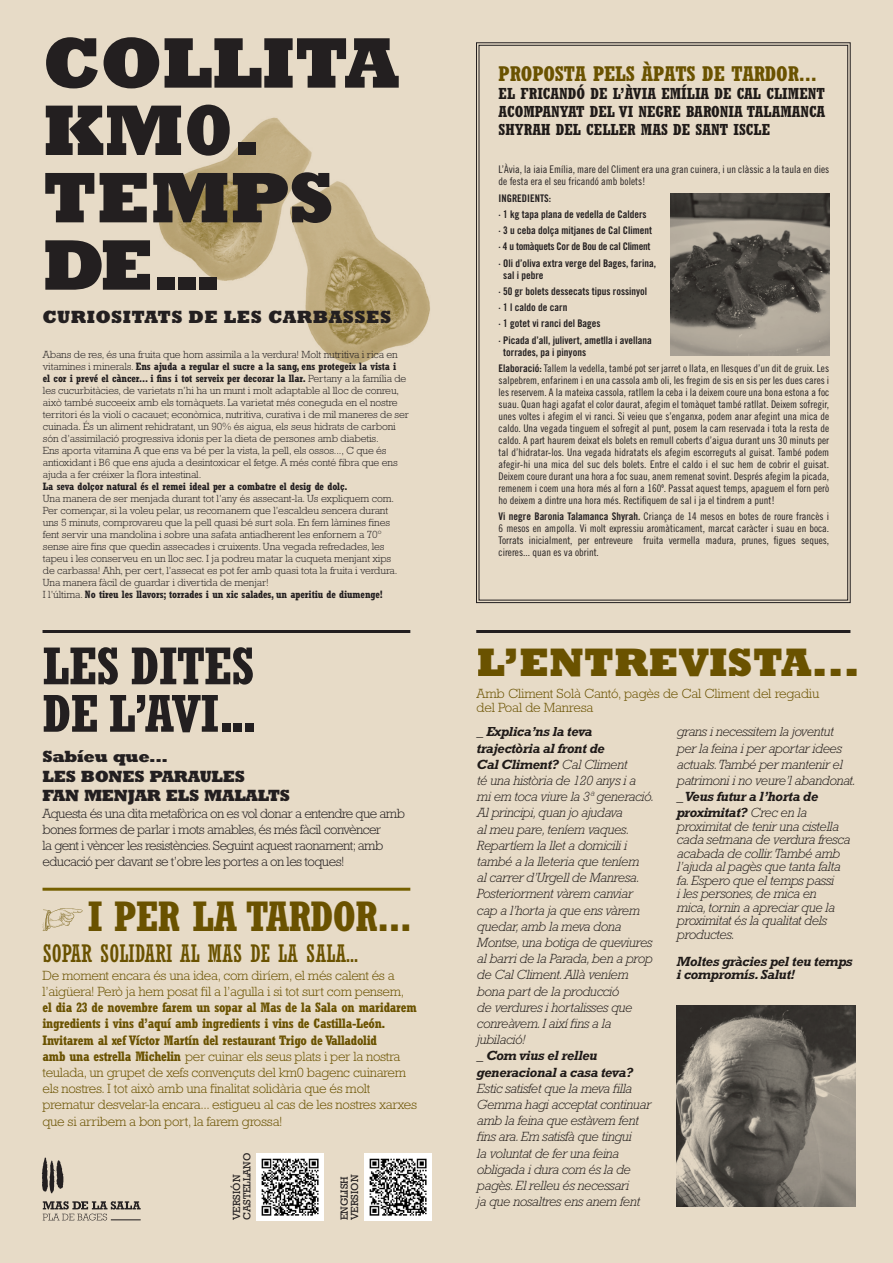
<style>
.page{position:relative;width:893px;height:1263px;background:#e7dbc7}
.page>*{position:absolute;margin:0;border:0;box-sizing:border-box;transform-origin:0 0}
.t1{font:800 72.75px/67.3px "Rockwell Std";letter-spacing:-.01em;color:#231f20}
.t2{font:700 condensed 52.35px/47.4px "Rockwell Std";letter-spacing:-.01em;color:#231f20}
.t3{font:700 condensed 42px "Rockwell Std";letter-spacing:-.02em;color:#766000}
.t4{font:800 40.35px "Rockwell Std";color:#766000}
.t5{font:condensed 24px "Rockwell Std";color:#766000}
.t6{font:700 condensed 21px "Rockwell Std";letter-spacing:-.01em;color:#766000}
.t7{font:800 18px "Rockwell Std";letter-spacing:.025em;color:#231f20}
.t8{font:800 16.5px/19.8px "Rockwell Std";letter-spacing:-.02em;color:#231f20}
.t9{font:700 condensed 15.75px/18px "Rockwell Std";color:#231f20;text-align:justify}
.t10{font:italic 300 13.5px/16.2px "Rockwell Std";letter-spacing:-.025em;color:#231f20}
.t11{font:300 13.5px/16.2px "Rockwell Std";letter-spacing:-.02em;color:#766000}
.t12{font:300 13.5px/16.2px "Rockwell Std";letter-spacing:-.04em;color:#231f20}
.t13{font:italic 700 13.5px/16.2px "Rockwell Std";letter-spacing:-.025em;color:#231f20}
.t14{font:300 10.5px/12px "Rockwell Std";letter-spacing:-.01em;color:#231f20}
.t15{font:10.5px/12px "Trade Gothic LT Std Cn 18";color:#231f20;text-align:justify}
.t16{font:10.5px/16.2px "Trade Gothic LT Std Bd Cn 20";color:#231f20}
.t17{font:700 condensed 10.5px "Rockwell Std";letter-spacing:-.01em;color:#231f20}
.t18{font:10.5px/10.5px "Rockwell Std";color:#231f20}
.s1{font-weight:700;font-stretch:condensed}
.s2{font-family:"Trade Gothic LT Std Bd Cn 20"}
.s3{font-weight:700}
.s4{font-weight:300}
</style>
<div class="page">
<img style="left:158px;top:117px;width:272px;height:247px">
<hr style="left:476px;top:630px;width:374px;height:3px;background:#231f20">
<svg style="left:476px;top:42px;width:375px;height:561px"></svg>
<hr style="left:43px;top:630px;width:367px;height:3px;background:#231f20">
<hr style="left:43px;top:888px;width:367px;height:3px;background:#766000">
<img style="left:41px;top:1157px;width:23px;height:37px">
<svg style="left:43px;top:1201px;width:98px;height:19px"></svg>
<svg style="left:43px;top:908px;width:40px;height:23px"></svg>
<img style="left:257px;top:1153px;width:67px;height:67px">
<img style="left:365px;top:1153px;width:67px;height:67px">
<img style="left:676px;top:1006px;width:179px;height:200px">
<img style="left:671px;top:193px;width:158px;height:162px">
<h1 class="t1" style="left:43px;top:27px;width:358px">COLLITA<br>KM0.<br>TEMPS<br>DE...</h1>
<h3 class="t7" style="left:43px;top:306px;width:351px">CURIOSITATS DE LES CARBASSES</h3>
<p class="t14" style="left:43px;top:349px;width:368px">Abans de res, és una fruita que hom assimila a la verdura! Molt nutritiva i rica en vitamines i minerals. <span class="s1">Ens ajuda a regular el sucre a la sang, ens protegeix la vista i<br>el cor i prevé el càncer... i fins i tot serveix per decorar la llar.</span> Pertany a la família de les cucurbitàcies, de varietats n’hi ha un munt i molt adaptable al lloc de conreu, això també succeeix amb els tomàquets. La varietat més coneguda en el nostre territori és la violí o cacauet; econòmica, nutritiva, curativa i de mil maneres de ser cuinada. És un aliment rehidratant, un 90% és aigua, els seus hidrats de carboni són d’assimilació progressiva idonis per la dieta de persones amb diabetis.<br>Ens aporta vitamina A que ens va bé per la vista, la pell, els ossos..., C que és antioxidant i B6 que ens ajuda a desintoxicar el fetge. A més conté fibra que ens ajuda a fer créixer la flora intestinal.</p>
<p class="t17" style="left:43px;top:480px;width:306px">La seva dolçor natural és el remei ideal per a combatre el desig de dolç.</p>
<p class="t14" style="left:43px;top:493px;width:356px">Una manera de ser menjada durant tot l’any és assecant-la. Us expliquem com.<br>Per començar, si la voleu pelar, us recomanem que l’escaldeu sencera durant uns 5 minuts, comprovareu que la pell quasi bé surt sola. En fem làmines fines fent servir una mandolina i sobre una safata antiadherent les enfornem a 70º sense aire fins que quedin assecades i cruixents. Una vegada refredades, les tapeu i les conserveu en un lloc sec. I ja podreu matar la cuqueta menjant xips de carbassa! Ahh, per cert, l’assecat es pot fer amb quasi tota la fruita i verdura.<br>Una manera fàcil de guardar i divertida de menjar!<br>I l’última. <span class="s1">No tireu les llavors; torrades i un xic salades, un aperitiu de diumenge!</span></p>
<h2 class="t2" style="left:43px;top:642px;width:216px">LES DITES<br>DE L’AVI...</h2>
<h3 class="t8" style="left:43px;top:746px;width:249px">Sabíeu que...<br>LES BONES PARAULES<br>FAN MENJAR ELS MALALTS</h3>
<p class="t12" style="left:43px;top:805px;width:364px">Aquesta és una dita metafòrica on es vol donar a entendre que amb bones formes de parlar i mots amables, és més fàcil convèncer<br>la gent i vèncer les resistències. Seguint aquest raonament; amb educació per davant se t’obre les portes a on les toques!</p>
<h3 class="t3" style="left:87px;top:891px;width:327px">I PER LA TARDOR...</h3>
<h3 class="t5" style="left:43px;top:940px;width:317px">SOPAR SOLIDARI AL MAS DE LA SALA...</h3>
<p class="t11" style="left:43px;top:967px;width:363px">De moment encara és una idea, com diríem, el més calent és a l’aigüera! Però ja hem posat fil a l’agulla i si tot surt com pensem,</p>
<p class="t11" style="left:43px;top:999px;width:376px"><span class="s1">el dia 23 de novembre farem un sopar al Mas de la Sala on maridarem ingredients i vins d’aquí amb ingredients i vins de Castilla-León.<br>Invitarem al xef Víctor Martín del restaurant Trigo de Valladolid<br>amb una estrella Michelin</span> per cuinar els seus plats i per la nostra teulada, un grupet de xefs convençuts del km0 bagenc cuinarem els nostres. I tot això amb una finalitat solidària que és molt prematur desvelar-la encara... estigueu al cas de les nostres xarxes que si arribem a bon port, la farem grossa!</p>
<p class="t18" style="left:231px;top:1220px;width:69px;rotate:-90deg">VERSIÓN<br>CASTELLANO</p>
<p class="t18" style="left:339px;top:1220px;width:47px;rotate:-90deg">ENGLISH<br>VERSION</p>
<h3 class="t6" style="left:499px;top:61px;width:320px">PROPOSTA PELS ÀPATS DE TARDOR...</h3>
<h3 class="t9" style="left:499px;top:84px;width:328px">EL FRICANDÓ DE L’ÀVIA EMÍLIA DE CAL CLIMENT ACOMPANYAT DEL VI NEGRE BARONIA TALAMANCA SHYRAH DEL CELLER MAS DE SANT ISCLE</h3>
<p class="t15" style="left:499px;top:164px;width:332px">L’Àvia, la iaia Emília, mare del Climent era una gran cuinera, i un clàssic a la taula en dies de festa era el seu fricandó amb bolets!</p>
<p class="t16" style="left:499px;top:190px;width:159px">INGREDIENTS:<br>· 1 kg tapa plana de vedella de Calders<br>· 3 u ceba dolça mitjanes de Cal Climent · 4 u tomàquets Cor de Bou de cal Climent<br>· Oli d’oliva extra verge del Bages, farina,</p>
<p class="t16" style="left:499px;top:267px;width:155px;text-indent:5px">sal i pebre<br>· 50 gr bolets dessecats tipus rossinyol · 1 l caldo de carn<br>· 1 gotet vi ranci del Bages<br>· Picada d’all, julivert, ametlla i avellana</p>
<p class="t16" style="left:503px;top:344px;width:84px">torrades, pa i pinyons</p>
<p class="t15" style="left:499px;top:362px;width:332px"><span class="s2">Elaboració:</span> Tallem la vedella, també pot ser jarret o llata, en llesques d’un dit de gruix. Les salpebrem, enfarinem i en una cassola amb oli, les fregim de sis en sis per les dues cares i les reservem. A la mateixa cassola, ratllem la ceba i la deixem coure una bona estona a foc suau. Quan hagi agafat el color daurat, afegim el tomàquet també ratllat. Deixem sofregir, unes voltes i afegim el vi ranci. Si veieu que s’enganxa, podem anar afegint una mica de caldo. Una vegada tinguem el sofregit al punt, posem la carn reservada i tota la resta de caldo. A part haurem deixat els bolets en remull coberts d’aigua durant uns 30 minuts per tal d’hidratar-los. Una vegada hidratats els afegim escorreguts al guisat. També podem afegir-hi una mica del suc dels bolets. Entre el caldo i el suc hem de cobrir el guisat.<br>Deixem coure durant una hora a foc suau, anem remenat sovint. Després afegim la picada, remenem i coem una hora més al forn a 160º. Passat aquest temps, apaguem el forn però ho deixem a dintre una hora més. Rectifiquem de sal i ja el tindrem a punt!</p>
<p class="t15" style="left:499px;top:510px;width:332px"><span class="s2">Vi negre Baronia Talamanca Shyrah.</span> Criança de 14 mesos en botes de roure francès i 6 mesos en ampolla. Vi molt expressiu aromàticament, marcat caràcter i suau en boca.<br>Torrats inicialment, per entreveure fruita vermella madura, prunes, figues seques, cireres... quan es va obrint.</p>
<h3 class="t4" style="left:477px;top:637px;width:385px">L’ENTREVISTA...</h3>
<p class="t11" style="left:477px;top:687px;width:344px;line-height:13.5px">Amb Climent Solà Cantó, pagès de Cal Climent del regadiu del Poal de Manresa</p>
<p class="t10" style="left:477px;top:724px;width:178px"><span class="s3">_ Explica’ns la teva trajectòria al front de<br>Cal Climent?</span> Cal Climent<br>té una història de 120 anys i a<br>mi em toca viure la 3ª generació.<br>Al principi, quan jo ajudava<br>al meu pare, teníem vaques.<br>Repartíem la llet a domicili i també a la lleteria que teníem<br>al carrer d’Urgell de Manresa.<br>Posteriorment vàrem canviar cap a l’horta ja que ens vàrem quedar, amb la meva dona<br>Montse, una botiga de queviures al barri de la Parada, ben a prop de Cal Climent. Allà veníem bona part de la producció<br>de verdures i hortalisses que conreàvem. I així fins a la jubilació!</p>
<p class="t13" style="left:477px;top:1047px;width:158px">_ Com vius el relleu generacional a casa teva?</p>
<p class="t10" style="left:477px;top:1080px;width:176px">Estic satisfet que la meva filla<br>Gemma hagi acceptat continuar amb la feina que estàvem fent fins ara. Em satisfà que tingui<br>la voluntat de fer una feina obligada i dura com és la de pagès. El relleu és necessari<br>ja que nosaltres ens anem fent</p>
<p class="t10" style="left:676px;top:724px;width:180px">grans i necessitem la joventut per la feina i per aportar idees actuals. També per mantenir el patrimoni i no veure’l abandonat.</p>
<p class="t13" style="left:676px;top:788px;width:143px">_ Veus futur a l’horta de proximitat? <span class="s4">Crec en la</span></p>
<p class="t10" style="left:676px;top:819px;width:175px;line-height:13.5px">proximitat de tenir una cistella cada setmana de verdura fresca acabada de collir. També amb l’ajuda al pagès que tanta falta fa. Espero que el temps passi<br>i les persones, de mica en<br>mica, tornin a apreciar que la proximitat és la qualitat dels productes.</p>
<p class="t13" style="left:676px;top:954px;width:177px;line-height:13.5px">Moltes gràcies pel teu temps i compromís. Salut!</p>
</div>
